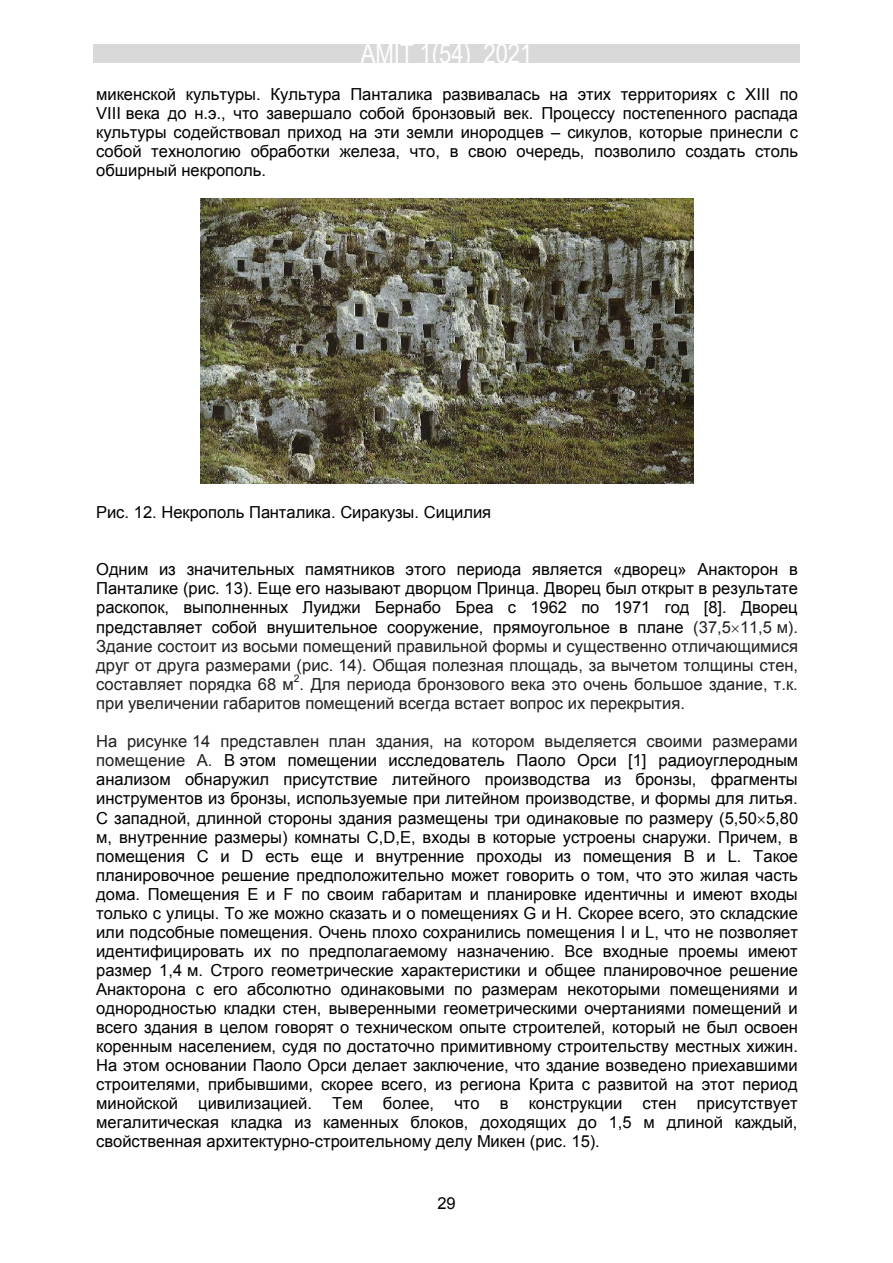
<style>
.page{position:relative;width:893px;height:1263px;background:#fff}
.page>*{position:absolute;margin:0;border:0;box-sizing:border-box;transform-origin:0 0}
.t1{font:27px "Arial Narrow";color:#fff}
.t2{font:16.5px/19px "Arial";color:#000;text-align:justify}
.t3{font:16.5px "Arial";color:#212121}
.t4{font:16.5px "Arial";color:#000}
.t5{font:10.5px "Arial";color:#212121}
.s1{font-style:inherit}
.s2{color:#212121}
</style>
<div class="page">
<div style="left:93px;top:44px;width:707px;height:19px;background:#d9d9d9"></div>
<img style="left:201px;top:199px;width:492px;height:284px">
<h1 class="t1" style="left:361px;top:34px;width:173px">AMIT 1(54) 2021</h1>
<p class="t2" style="left:96px;top:85px;width:703px">микенской культуры. Культура Панталика развивалась на этих территориях с <span class="s1">XIII</span> по <span class="s1">VIII</span> века до н.э., что завершало собой бронзовый век. Процессу постепенного распада культуры содействовал приход на эти земли инородцев – сикулов, которые принесли с собой технологию обработки железа, что<span class="s1">,</span> в свою очередь<span class="s1">,</span> позволило создать столь обширный некрополь.</p>
<p class="t2" style="left:96px;top:503px;width:397px">Рис. 12. Некрополь Панталика. Сиракузы. Сицилия</p>
<p class="t2" style="left:96px;top:560px;width:703px">Одним из значительных памятников этого периода является «дворец» Анакторон в Панталике (рис. 13). Еще его называют дворцом Принца. Дворец был открыт в результате раскопок, выполненных Луиджи Бернабо Бреа с 1962 по 1971 год [8]. Дворец представляет собой внушительное сооружение<span class="s1">,</span> прямоугольное в плане <span class="s2">(37,5 11,5</span> <span class="s2">м).<br>Здание состоит из восьми помещений правильной формы и существенно отличающимися друг от друга размерами (рис. 14). Общая полезная площадь</span><span class="s2">,</span> <span class="s2">за вычетом толщины стен</span><span class="s2">, </span><span class="s2">составляет порядка 68 м . Для периода бронзового века это очень большое здание, т.к.</span></p>
<p class="t5" style="left:294px;top:672px;width:7px">2</p>
<p class="t3" style="left:96px;top:692px;width:590px">при увеличении габаритов помещений всегда встает вопрос их перекрытия.</p>
<p class="t2" style="left:96px;top:732px;width:704px"><span class="s2">На рисунке 14 представлен план здания, на котором выделяется своими размерами помещение А.</span> В этом помещении исследователь Паоло Орси [1] радиоуглеродным анализом обнаружил присутствие литейного производства из бронзы, фрагменты инструментов из бронзы, используемые при литейном производстве, и формы для литья.<br>С западной<span class="s1">,</span> длинной стороны здания размещены три одинаковые по размеру (5,50 <span class="s1">5,80 </span>м, внутренние размеры) комнаты <span class="s1">C,D,E</span>, входы в которые устроены снаружи. Причем, в помещения <span class="s1">C</span> и <span class="s1">D</span> есть еще и внутренние проходы из помещения В и <span class="s1">L</span>. Такое планировочное решение предположительно может говорить о том, что это жилая часть дома. Помещения <span class="s1">E</span> и <span class="s1">F</span> по своим габаритам и планировке идентичны и имеют входы только с улицы. То же можно сказать и о помещениях <span class="s1">G</span> и <span class="s1">H</span>. Скорее всего, это складские или подсобные помещения. Очень плохо сохранились помещения <span class="s1">I</span> и <span class="s1">L</span>, что не позволяет идентифицировать их по предполагаемому назначению. Все входные проемы имеют размер 1,4 м. Строго геометрические характеристики и общее планировочное решение Анакторона с его абсолютно одинаковыми по размерам некоторыми помещениями и однородностью кладки стен, выверенными геометрическими очертаниями помещений и всего здания в целом говорят о техническом опыте строителей, который не был освоен коренным населением, судя по достаточно примитивному строительству местных хижин.<br>На этом основании Паоло Орси делает заключение, что здание возведено приехавшими строителями, прибывшими, скорее всего, из региона Крита с развитой на этот период минойской цивилизацией. Тем более, что в конструкции стен присутствует мегалитическая кладка из каменных блоков, доходящих до 1,5 м длиной каждый, свойственная архитектурно<span class="s1">-</span>строительному делу Микен (рис. 15).</p>
<p class="t4" style="left:437px;top:1192px;width:20px">29</p>
</div>
